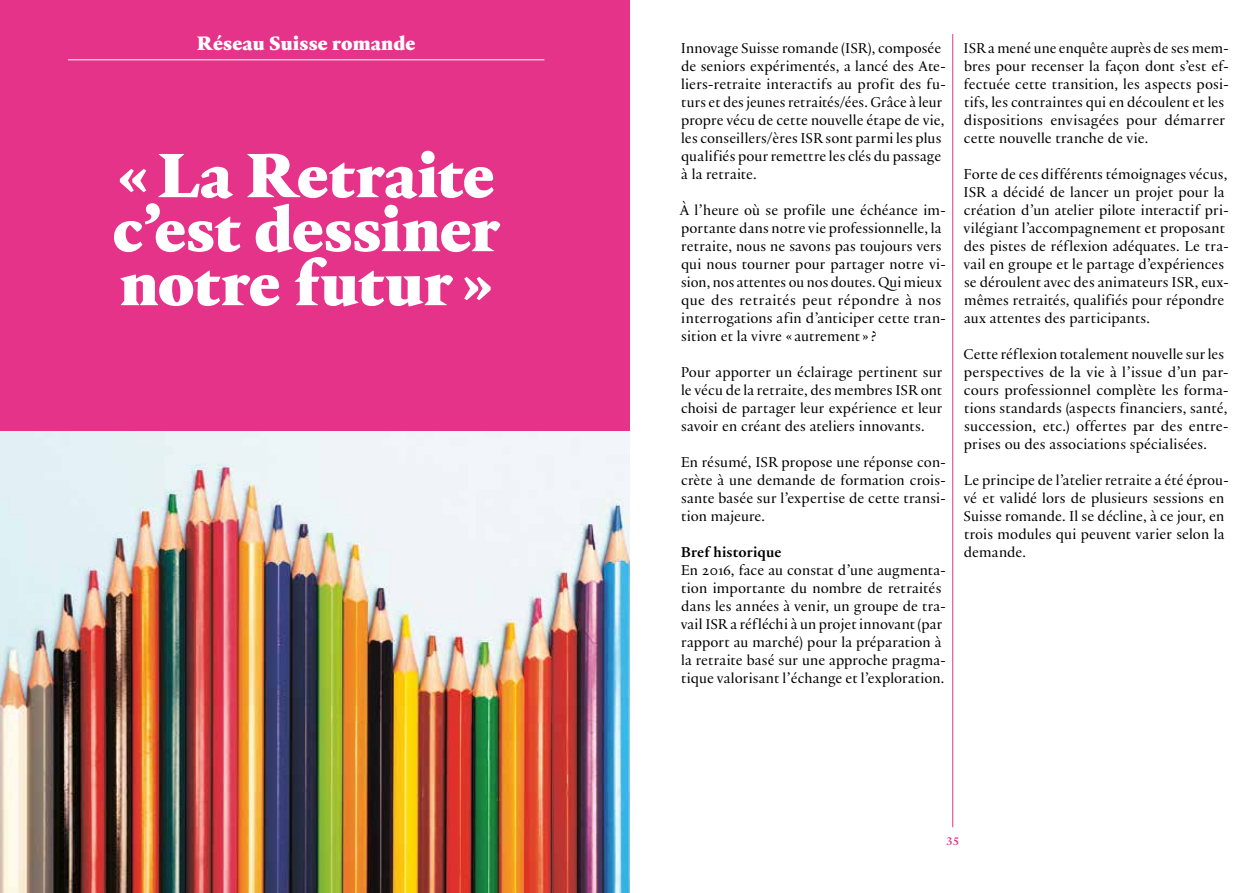
<style>
.page{position:relative;width:1259px;height:893px;background:#fff}
.page>*{position:absolute;margin:0;border:0;box-sizing:border-box;transform-origin:0 0}
.t1{font:900 67.5px/54px "Practice";letter-spacing:-.005em;color:#fff;text-align:justify}
.t2{font:900 21px "Practice";letter-spacing:.005em;color:#fff}
.t3{font:15.3px/18px "Practice";letter-spacing:.01em;color:#000}
.t4{font:700 15.3px "Practice";letter-spacing:.005em;color:#000}
.t5{font:700 12px "Practice";color:#e43388}
</style>
<div class="page">
<hr style="left:952px;top:34px;width:1px;height:793px;background:#e43388">
<div style="left:0;top:0;width:629px;height:893px;background:#e43388"></div>
<img style="left:0;top:431px;width:629px;height:462px">
<hr style="left:68px;top:60px;width:476px;height:1px;background:#fff">
<h2 class="t2" style="left:197px;top:27px;width:220px">Réseau Suisse romande</h2>
<p class="t3" style="left:681px;top:39px;width:267px">Innovage Suisse romande (ISR), composée de seniors expérimentés, a lancé des Ate&shy;liers-retraite interactifs au profit des fu&shy;turs et des jeunes retraités/ées. Grâce à leur propre vécu de cette nouvelle étape de vie, les conseillers/ères ISR sont parmi les plus qualifiés pour remettre les clés du passage à la retraite.</p>
<p class="t3" style="left:680px;top:201px;width:268px">À l’heure où se profile une échéance im&shy;portante dans notre vie professionnelle, la retraite, nous ne savons pas toujours vers qui nous tourner pour partager notre vi&shy;sion, nos attentes ou nos doutes. Qui mieux que des retraités peut répondre à nos interrogations afin d’anticiper cette tran&shy;sition et la vivre « autrement » ?</p>
<p class="t3" style="left:681px;top:363px;width:263px;text-align:justify">Pour apporter un éclairage pertinent sur le vécu de la retraite, des membres ISR ont choisi de partager leur expérience et leur savoir en créant des ateliers innovants.</p>
<p class="t3" style="left:681px;top:453px;width:267px;text-align:justify">En résumé, ISR propose une réponse con&shy;crète à une demande de formation crois&shy;sante basée sur l’expertise de cette transi&shy;tion majeure.</p>
<p class="t4" style="left:681px;top:541px;width:102px">Bref historique</p>
<p class="t3" style="left:681px;top:561px;width:267px">En 2016, face au constat d’une augmenta&shy;tion importante du nombre de retraités dans les années à venir, un groupe de tra&shy;vail ISR a réfléchi à un projet innovant (par rapport au marché) pour la préparation à la retraite basé sur une approche pragma&shy;tique valorisant l’échange et l’exploration.</p>
<h1 class="t1" style="left:112px;top:145px;width:389px">« La Retraite c’est dessiner notre futur »</h1>
<p class="t3" style="left:963px;top:39px;width:267px">ISR a mené une enquête auprès de ses mem&shy;bres pour recenser la façon dont s’est ef&shy;fectuée cette transition, les aspects posi&shy;tifs, les contraintes qui en découlent et les dispositions envisagées pour démarrer cette nouvelle tranche de vie.</p>
<p class="t3" style="left:963px;top:165px;width:267px">Forte de ces différents témoignages vécus, ISR a décidé de lancer un projet pour la création d’un atelier pilote interactif pri&shy;vilégiant l’accompagnement et proposant des pistes de réflexion adéquates. Le tra&shy;vail en groupe et le partage d’expériences se déroulent avec des animateurs ISR, eux&shy;mêmes retraités, qualifiés pour répondre aux attentes des participants.</p>
<p class="t3" style="left:963px;top:345px;width:267px">Cette réflexion totalement nouvelle sur les perspectives de la vie à l’issue d’un par&shy;cours professionnel complète les forma&shy;tions standards (aspects financiers, santé, succession, etc.) offertes par des entre&shy;prises ou des associations spécialisées.</p>
<p class="t3" style="left:963px;top:471px;width:267px">Le principe de l’atelier retraite a été éprou&shy;vé et validé lors de plusieurs sessions en Suisse romande. Il se décline, à ce jour, en trois modules qui peuvent varier selon la demande.</p>
<p class="t5" style="left:946px;top:833px;width:14px">35</p>
</div>
